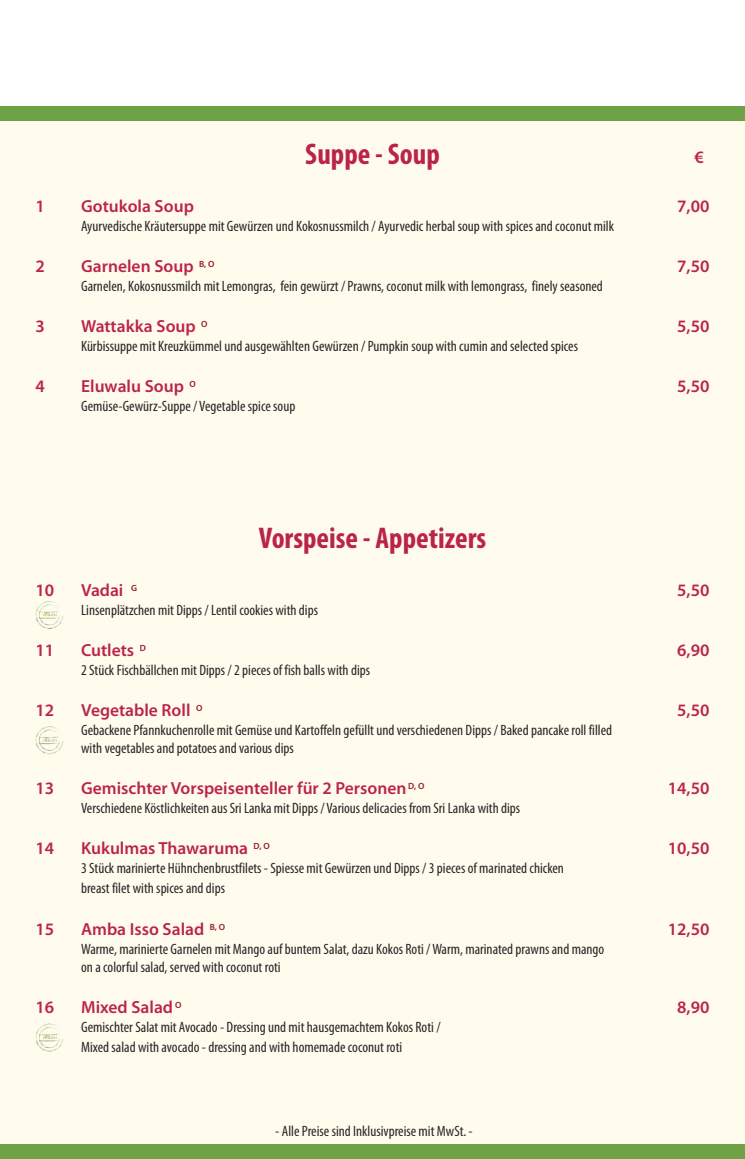
<style>
.page{position:relative;width:745px;height:1159px;background:#fff}
.page>*{position:absolute;margin:0;border:0;box-sizing:border-box;transform-origin:0 0}
.t1{font:700 condensed 30px "Myriad Pro";color:#bb244a}
.t2{font:600 17.5px "Myriad Pro";color:#bb244a}
.t3{font:condensed 15px/18px "Myriad Pro";color:#272526}
</style>
<div class="page">
<div style="left:0;top:106px;width:744px;height:1053px;background:#fffced"></div>
<div style="left:0;top:106px;width:744px;height:15px;background:#6fa247"></div>
<div style="left:0;top:1145px;width:744px;height:14px;background:#6fa247"></div>
<img style="left:36px;top:601px;width:12px;height:28px">
<img style="left:36px;top:726px;width:25px;height:28px">
<img style="left:36px;top:1023px;width:15px;height:28px">
<h1 class="t1" style="left:305px;top:144px;width:136px">Suppe - Soup</h1>
<p class="t2" style="left:694px;top:151px;width:11px">€</p>
<p class="t2" style="left:35px;top:199px;width:11px">1</p>
<p class="t2" style="left:81px;top:199px;width:114px">Gotukola Soup</p>
<p class="t2" style="left:676px;top:199px;width:34px">7,00</p>
<p class="t3" style="left:81px;top:218px;width:534px">Ayurvedische Kräutersuppe mit Gewürzen und Kokosnussmilch / Ayurvedic herbal soup with spices and coconut milk</p>
<p class="t2" style="left:35px;top:259px;width:11px">2</p>
<p class="t2" style="left:81px;top:259px;width:135px">Garnelen Soup <sup>B,</sup> <sup>O</sup></p>
<p class="t2" style="left:676px;top:259px;width:34px">7,50</p>
<p class="t3" style="left:81px;top:278px;width:523px">Garnelen, Kokosnussmilch mit Lemongras, fein gewürzt / Prawns, coconut milk with lemongrass, finely seasoned</p>
<p class="t2" style="left:35px;top:319px;width:11px">3</p>
<p class="t2" style="left:81px;top:319px;width:128px">Wattakka Soup <sup>O</sup></p>
<p class="t2" style="left:676px;top:319px;width:34px">5,50</p>
<p class="t3" style="left:81px;top:338px;width:498px">Kürbissuppe mit Kreuzkümmel und ausgewählten Gewürzen / Pumpkin soup with cumin and selected spices</p>
<p class="t2" style="left:35px;top:379px;width:11px">4</p>
<p class="t2" style="left:81px;top:379px;width:116px">Eluwalu Soup <sup>O</sup></p>
<p class="t2" style="left:676px;top:379px;width:34px">5,50</p>
<p class="t3" style="left:81px;top:398px;width:215px">Gemüse-Gewürz-Suppe / Vegetable spice soup</p>
<h1 class="t1" style="left:258px;top:528px;width:229px">Vorspeise - Appetizers</h1>
<p class="t2" style="left:35px;top:583px;width:20px">10</p>
<p class="t2" style="left:81px;top:583px;width:57px">Vadai <sup>G</sup></p>
<p class="t2" style="left:676px;top:583px;width:34px">5,50</p>
<p class="t3" style="left:81px;top:602px;width:238px">Linsenplätzchen mit Dipps / Lentil cookies with dips</p>
<p class="t2" style="left:35px;top:643px;width:20px">11</p>
<p class="t2" style="left:81px;top:643px;width:66px">Cutlets <sup>D</sup></p>
<p class="t2" style="left:676px;top:643px;width:34px">6,90</p>
<p class="t3" style="left:81px;top:662px;width:290px">2 Stück Fischbällchen mit Dipps / 2 pieces of fish balls with dips</p>
<p class="t2" style="left:35px;top:703px;width:20px">12</p>
<p class="t2" style="left:81px;top:703px;width:123px">Vegetable Roll <sup>O</sup></p>
<p class="t2" style="left:676px;top:703px;width:34px">5,50</p>
<p class="t3" style="left:81px;top:722px;width:532px">Gebackene Pfannkuchenrolle mit Gemüse und Kartoffeln gefüllt und verschiedenen Dipps / Baked pancake roll filled with vegetables and potatoes and various dips</p>
<p class="t2" style="left:35px;top:781px;width:20px">13</p>
<p class="t2" style="left:81px;top:781px;width:344px">Gemischter Vorspeisenteller für 2 Personen <sup>D,</sup> <sup>O</sup></p>
<p class="t2" style="left:667px;top:781px;width:43px">14,50</p>
<p class="t3" style="left:81px;top:800px;width:440px">Verschiedene Köstlichkeiten aus Sri Lanka mit Dipps / Various delicacies from Sri Lanka with dips</p>
<p class="t2" style="left:35px;top:841px;width:20px">14</p>
<p class="t2" style="left:81px;top:841px;width:190px">Kukulmas Thawaruma <sup>D,</sup> <sup>O</sup></p>
<p class="t2" style="left:667px;top:841px;width:43px">10,50</p>
<p class="t3" style="left:81px;top:859px;width:484px;line-height:19.9px">3 Stück marinierte Hühnchenbrustfilets - Spiesse mit Gewürzen und Dipps / 3 pieces of marinated chicken breast filet with spices and dips</p>
<p class="t2" style="left:35px;top:922px;width:20px">15</p>
<p class="t2" style="left:81px;top:922px;width:145px">Amba Isso Salad <sup>B,</sup> <sup>O</sup></p>
<p class="t2" style="left:667px;top:922px;width:43px">12,50</p>
<p class="t3" style="left:81px;top:941px;width:524px">Warme, marinierte Garnelen mit Mango auf buntem Salat, dazu Kokos Roti / Warm, marinated prawns and mango on a colorful salad, served with coconut roti</p>
<p class="t2" style="left:35px;top:1000px;width:20px">16</p>
<p class="t2" style="left:81px;top:1000px;width:102px">Mixed Salad <sup>O</sup></p>
<p class="t2" style="left:676px;top:1000px;width:34px">8,90</p>
<p class="t3" style="left:81px;top:1018px;width:360px;line-height:19.9px">Gemischter Salat mit Avocado - Dressing und mit hausgemachtem Kokos Roti /<br>Mixed salad with avocado - dressing and with homemade coconut roti</p>
<p class="t3" style="left:275px;top:1123px;width:199px">- Alle Preise sind Inklusivpreise mit MwSt. -</p>
</div>
